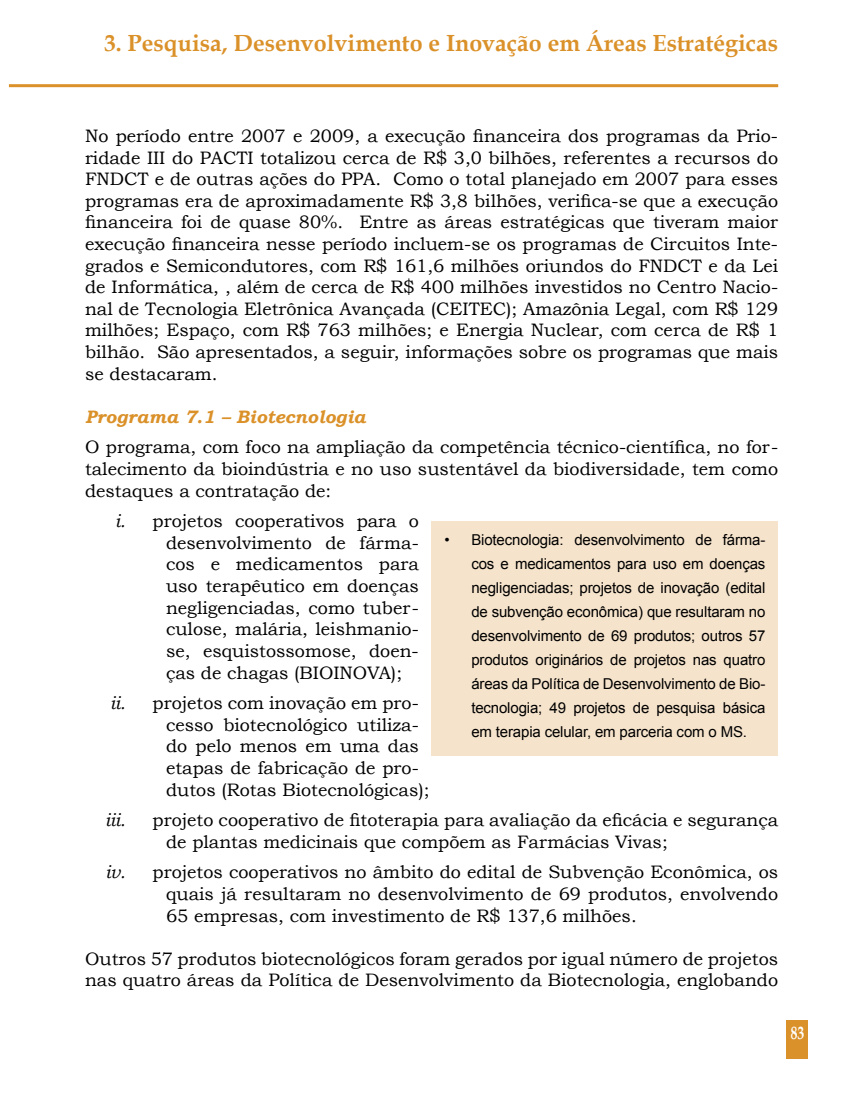
<style>
.page{position:relative;width:842px;height:1093px;background:#fff}
.page>*{position:absolute;margin:0;border:0;box-sizing:border-box;transform-origin:0 0}
.t1{font:700 23.25px "Book Antiqua";color:#db9129}
.t2{font:18px/21.6px "Bookman Old Style";color:#000}
.t3{font:italic 18px "Bookman Old Style";color:#000}
.t4{font:700 18px "Book Antiqua";color:#fff;scale:.75 1}
.t5{font:15px/24px "Arial";letter-spacing:-.01em;color:#000;text-align:justify}
.s1{font-weight:700;font-style:italic;color:#db9129}
.s2{font-style:italic}
</style>
<div class="page">
<div style="left:787px;top:1020px;width:21px;height:39px;background:#db9129"></div>
<hr style="left:10px;top:84px;width:767px;height:3px;background:#db9129">
<div style="left:432px;top:521px;width:346px;height:234px;background:#f6e3cb"></div>
<p class="t1" style="left:104px;top:29px;width:675px">3. Pesquisa, Desenvolvimento e Inovação em Áreas Estratégicas</p>
<p class="t2" style="left:85px;top:125px;width:695px;text-align:justify">No período entre 2007 e 2009, a execução financeira dos programas da Prio&shy;ridade III do PACTI totalizou cerca de R$ 3,0 bilhões, referentes a recursos do FNDCT e de outras ações do PPA. Como o total planejado em 2007 para esses programas era de aproximadamente R$ 3,8 bilhões, verifica-se que a execução financeira foi de quase 80%. Entre as áreas estratégicas que tiveram maior execução financeira nesse período incluem-se os programas de Circuitos Inte&shy;grados e Semicondutores, com R$ 161,6 milhões oriundos do FNDCT e da Lei de Informática, , além de cerca de R$ 400 milhões investidos no Centro Nacio&shy;nal de Tecnologia Eletrônica Avançada (CEITEC); Amazônia Legal, com R$ 129 milhões; Espaço, com R$ 763 milhões; e Energia Nuclear, com cerca de R$ 1 bilhão. São apresentados, a seguir, informações sobre os programas que mais se destacaram.</p>
<p class="t2" style="left:85px;top:401px;width:695px;line-height:30.6px"><span class="s1">Programa 7.1 – Biotecnologia<br></span>O programa, com foco na ampliação da competência técnico-científica, no for-</p>
<p class="t2" style="left:85px;top:458px;width:695px">talecimento da bioindústria e no uso sustentável da biodiversidade, tem como destaques a contratação de:</p>
<p class="t2" style="left:166px;top:510px;width:254px;text-align:justify;text-indent:-51px"><span class="s2">i.</span> projetos cooperativos para o desenvolvimento de fárma&shy;cos e medicamentos para uso terapêutico em doenças negligenciadas, como tuber&shy;culose, malária, leishmanio&shy;se, esquistossomose, doen&shy;ças de chagas (BIOINOVA);</p>
<p class="t2" style="left:166px;top:692px;width:265px;text-indent:-56px"><span class="s2">ii.</span> projetos com inovação em pro&shy;cesso biotecnológico utiliza&shy;do pelo menos em uma das etapas de fabricação de pro&shy;dutos (Rotas Biotecnológicas);</p>
<p class="t3" style="left:105px;top:810px;width:22px">iii.</p>
<p class="t2" style="left:166px;top:809px;width:614px;text-indent:-14px">projeto cooperativo de fitoterapia para avaliação da eficácia e segurança de plantas medicinais que compõem as Farmácias Vivas;</p>
<p class="t2" style="left:166px;top:861px;width:614px;text-align:justify;text-indent:-61px"><span class="s2">iv.</span> projetos cooperativos no âmbito do edital de Subvenção Econômica, os quais já resultaram no desenvolvimento de 69 produtos, envolvendo 65 empresas, com investimento de R$ 137,6 milhões.</p>
<p class="t2" style="left:85px;top:948px;width:695px">Outros 57 produtos biotecnológicos foram gerados por igual número de projetos nas quatro áreas da Política de Desenvolvimento da Biotecnologia, englobando</p>
<p class="t5" style="left:471px;top:527px;width:296px;text-indent:-27px">• Biotecnologia: desenvolvimento de fárma&shy;cos e medicamentos para uso em doenças negligenciadas; projetos de inovação (edital de subvenção econômica) que resultaram no desenvolvimento de 69 produtos; outros 57 produtos originários de projetos nas quatro áreas da Política de Desenvolvimento de Bio&shy;tecnologia; 49 projetos de pesquisa básica em terapia celular, em parceria com o MS.</p>
<p class="t4" style="left:791px;top:1023px;width:19px">83</p>
</div>
